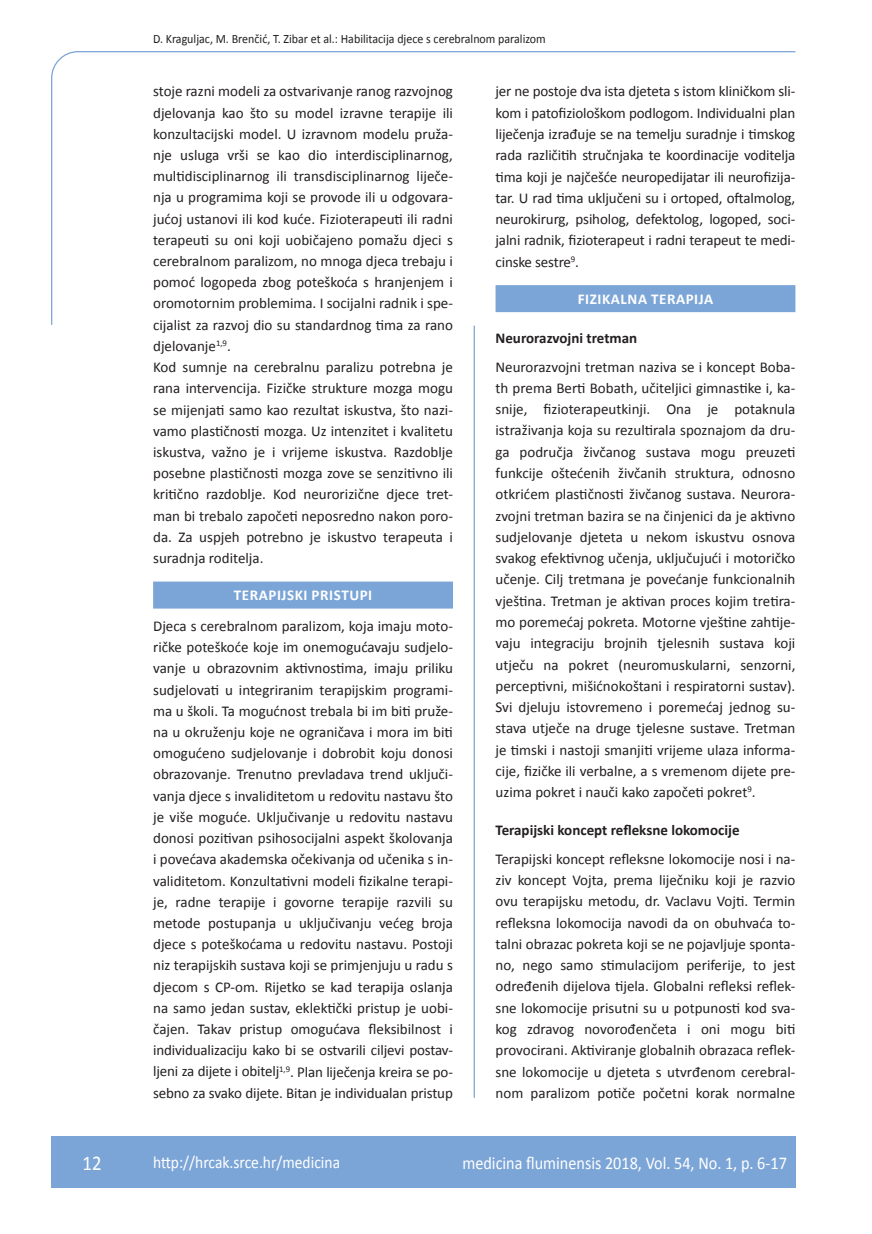
<style>
.page{position:relative;width:872px;height:1234px;background:#fff}
.page>*{position:absolute;margin:0;border:0;box-sizing:border-box;transform-origin:0 0}
.t1{font:21px "Calibri";color:#fff;scale:.9 1}
.t2{font:18px "Calibri";color:#fff;scale:.9 1}
.t3{font:17.25px "Calibri";color:#fff;scale:.9 1}
.t4{font:15px/21.1px "Calibri";color:#231f20;text-align:justify}
.t5{font:700 15px "Calibri";color:#231f20}
.t6{font:700 15px "Calibri";letter-spacing:.04em;color:#fff}
.t7{font:12.75px "Calibri";color:#231f20;scale:.94 1}
</style>
<div class="page">
<svg style="left:51px;top:51px;width:745px;height:274px"></svg>
<hr style="left:473px;top:325px;width:2px;height:772px;background:#7ca5d7">
<div style="left:51px;top:1135px;width:744px;height:51px;background:#7ca5d7"></div>
<div style="left:153px;top:581px;width:300px;height:27px;background:#7ca5d7"></div>
<div style="left:495px;top:285px;width:300px;height:27px;background:#7ca5d7"></div>
<p class="t7" style="left:153px;top:30px;width:419px">D. Kraguljac, M. Brenčić, T. Zibar et al.: Habilitacija djece s cerebralnom paralizom</p>
<p class="t4" style="left:153px;top:80px;width:301px;text-align:left">stoje razni modeli za ostvarivanje ranog razvojnog djelovanja kao što su model izravne terapije ili konzultacijski model. U izravnom modelu pruža&shy;nje usluga vrši se kao dio interdisciplinarnog, multidisciplinarnog ili transdisciplinarnog liječe&shy;nja u programima koji se provode ili u odgovara&shy;jućoj ustanovi ili kod kuće. Fizioterapeuti ili radni terapeuti su oni koji uobičajeno pomažu djeci s cerebralnom paralizom, no mnoga djeca trebaju i pomoć logopeda zbog poteškoća s hranjenjem i oromotornim problemima. I socijalni radnik i spe&shy;cijalist za razvoj dio su standardnog tima za rano djelovanje<sup>1,9</sup>.<br>Kod sumnje na cerebralnu paralizu potrebna je rana intervencija. Fizičke strukture mozga mogu se mijenjati samo kao rezultat iskustva, što nazi&shy;vamo plastičnosti mozga. Uz intenzitet i kvalitetu iskustva, važno je i vrijeme iskustva. Razdoblje posebne plastičnosti mozga zove se senzitivno ili kritično razdoblje. Kod neurorizične djece tret&shy;man bi trebalo započeti neposredno nakon poro&shy;da. Za uspjeh potrebno je iskustvo terapeuta i suradnja roditelja.</p>
<p class="t6" style="left:234px;top:586px;width:140px">TERAPIJSKI PRISTUPI</p>
<p class="t4" style="left:153px;top:614px;width:301px">Djeca s cerebralnom paralizom, koja imaju moto&shy;ričke poteškoće koje im onemogućavaju sudjelo&shy;vanje u obrazovnim aktivnostima, imaju priliku sudjelovati u integriranim terapijskim programi&shy;ma u školi. Ta mogućnost trebala bi im biti pruže&shy;na u okruženju koje ne ograničava i mora im biti omogućeno sudjelovanje i dobrobit koju donosi obrazovanje. Trenutno prevladava trend uključi&shy;vanja djece s invaliditetom u redovitu nastavu što je više moguće. Uključivanje u redovitu nastavu donosi pozitivan psihosocijalni aspekt školovanja i povećava akademska očekivanja od učenika s in&shy;validitetom. Konzultativni modeli fizikalne terapi&shy;je, radne terapije i govorne terapije razvili su metode postupanja u uključivanju većeg broja djece s poteškoćama u redovitu nastavu. Postoji niz terapijskih sustava koji se primjenjuju u radu s djecom s CP-om. Rijetko se kad terapija oslanja na samo jedan sustav, eklektički pristup je uobi&shy;čajen. Takav pristup omogućava fleksibilnost i individualizaciju kako bi se ostvarili ciljevi postav&shy;ljeni za dijete i obitelj<sup>1,9</sup>. Plan liječenja kreira se po&shy;sebno za svako dijete. Bitan je individualan pristup</p>
<p class="t4" style="left:495px;top:80px;width:301px">jer ne postoje dva ista djeteta s istom kliničkom sli&shy;kom i patofiziološkom podlogom. Individualni plan liječenja izrađuje se na temelju suradnje i timskog rada različitih stručnjaka te koordinacije voditelja tima koji je najčešće neuropedijatar ili neurofizija&shy;tar. U rad tima uključeni su i ortoped, oftalmolog, neurokirurg, psiholog, defektolog, logoped, soci&shy;jalni radnik, fizioterapeut i radni terapeut te medi&shy;cinske sestre<sup>9</sup>.</p>
<p class="t6" style="left:578px;top:289px;width:137px">FIZIKALNA TERAPIJA</p>
<p class="t5" style="left:495px;top:329px;width:143px">Neurorazvojni tretman</p>
<p class="t4" style="left:495px;top:355px;width:301px">Neurorazvojni tretman naziva se i koncept Boba&shy;th prema Berti Bobath, učiteljici gimnastike i, ka&shy;snije, fizioterapeutkinji. Ona je potaknula istraživanja koja su rezultirala spoznajom da dru&shy;ga područja živčanog sustava mogu preuzeti funkcije oštećenih živčanih struktura, odnosno otkrićem plastičnosti živčanog sustava. Neurora&shy;zvojni tretman bazira se na činjenici da je aktivno sudjelovanje djeteta u nekom iskustvu osnova svakog efektivnog učenja, uključujući i motoričko učenje. Cilj tretmana je povećanje funkcionalnih vještina. Tretman je aktivan proces kojim tretira&shy;mo poremećaj pokreta. Motorne vještine zahtije&shy;vaju integraciju brojnih tjelesnih sustava koji utječu na pokret (neuromuskularni, senzorni, perceptivni, mišićnokoštani i respiratorni sustav).<br>Svi djeluju istovremeno i poremećaj jednog su&shy;stava utječe na druge tjelesne sustave. Tretman je timski i nastoji smanjiti vrijeme ulaza informa&shy;cije, fizičke ili verbalne, a s vremenom dijete pre&shy;uzima pokret i nauči kako započeti pokret<sup>9</sup>.</p>
<p class="t5" style="left:495px;top:821px;width:245px">Terapijski koncept refleksne lokomocije</p>
<p class="t4" style="left:495px;top:847px;width:301px">Terapijski koncept refleksne lokomocije nosi i na&shy;ziv koncept Vojta, prema liječniku koji je razvio ovu terapijsku metodu, dr. Vaclavu Vojti. Termin refleksna lokomocija navodi da on obuhvaća to&shy;talni obrazac pokreta koji se ne pojavljuje sponta&shy;no, nego samo stimulacijom periferije, to jest određenih dijelova tijela. Globalni refleksi reflek&shy;sne lokomocije prisutni su u potpunosti kod sva&shy;kog zdravog novorođenčeta i oni mogu biti provocirani. Aktiviranje globalnih obrazaca reflek&shy;sne lokomocije u djeteta s utvrđenom cerebral&shy;nom paralizom potiče početni korak normalne</p>
<h1 class="t1" style="left:82px;top:1149px;width:23px">12</h1>
<p class="t3" style="left:153px;top:1150px;width:209px">http://hrcak.srce.hr/medicina</p>
<p class="t2" style="left:462px;top:1151px;width:362px">medicina fluminensis 2018, Vol. 54, No. 1, p. 6-17</p>
</div>
